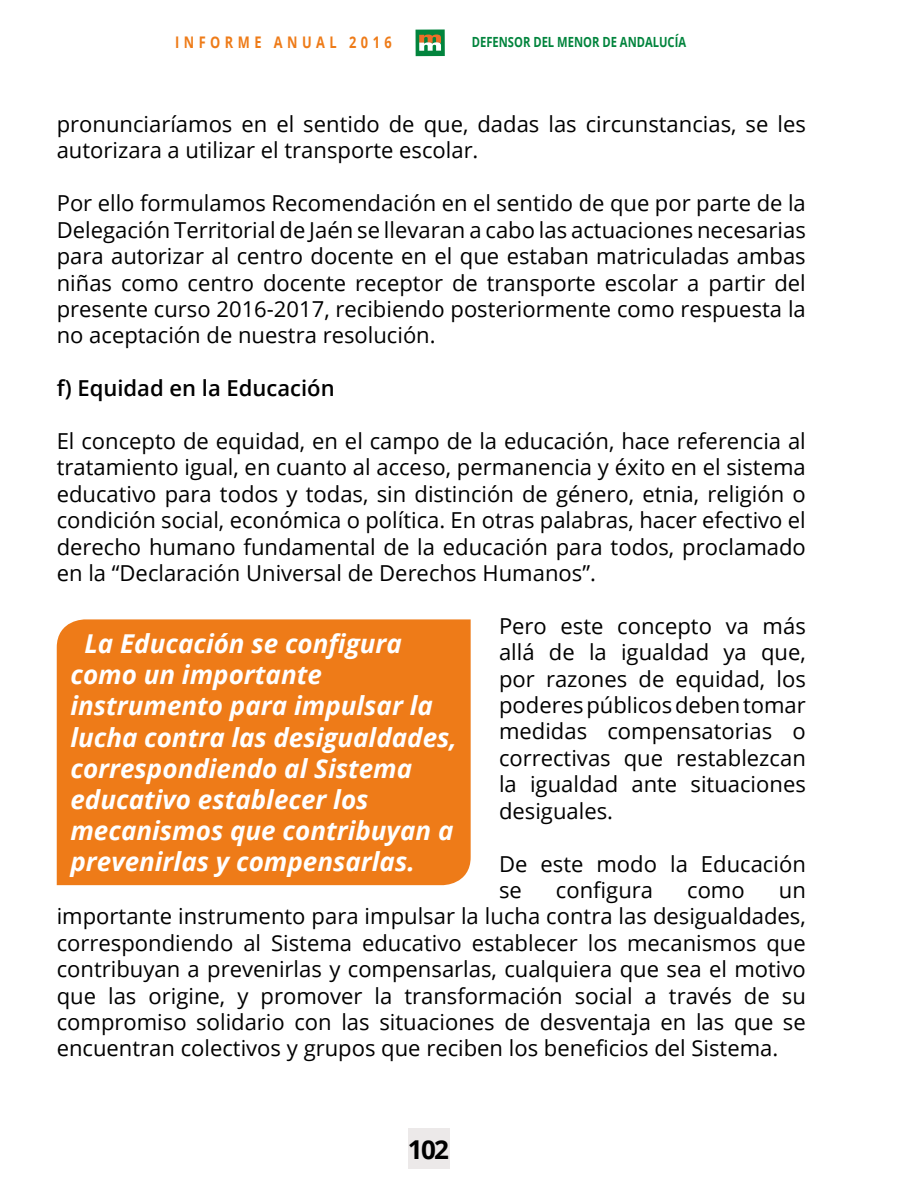
<style>
.page{position:relative;width:908px;height:1191px;background:#fff}
.page>*{position:absolute;margin:0;border:0;box-sizing:border-box;transform-origin:0 0}
.t1{font:italic 700 26px/31.2px "Open Sans";color:#fff}
.t2{font:700 26px "Open Sans";color:#000}
.t3{font:22px/26.4px "Open Sans";color:#000;text-align:justify}
.t4{font:600 22px "Open Sans";color:#000}
.t5{font:700 16px "Open Sans";letter-spacing:.35em;color:#ee7b18;scale:.8 1}
.t6{font:700 14px "Open Sans";color:#02843d;scale:.8 1}
</style>
<div class="page">
<div style="left:408px;top:1128px;width:41px;height:41px;background:#ece9e9"></div>
<div style="left:415px;top:29px;width:29px;height:27px;background:#02843d"></div>
<svg style="left:419px;top:35px;width:22px;height:16px"></svg>
<div style="left:56px;top:619px;width:415px;height:267px;background:#ee7b18"></div>
<p class="t5" style="left:175px;top:31px;width:272px">INFORME ANUAL 2016</p>
<p class="t6" style="left:471px;top:32px;width:269px">DEFENSOR DEL MENOR DE ANDALUCÍA</p>
<p class="t3" style="left:57px;top:110px;width:750px">pronunciaríamos en el sentido de que, dadas las circunstancias, se les autorizara a utilizar el transporte escolar.</p>
<p class="t3" style="left:57px;top:189px;width:750px">Por ello formulamos Recomendación en el sentido de que por parte de la Delegación Territorial de Jaén se llevaran a cabo las actuaciones necesarias para autorizar al centro docente en el que estaban matriculadas ambas niñas como centro docente receptor de transporte escolar a partir del presente curso 2016-2017, recibiendo posteriormente como respuesta la no aceptación de nuestra resolución.</p>
<p class="t4" style="left:57px;top:373px;width:279px">f) Equidad en la Educación</p>
<p class="t3" style="left:57px;top:427px;width:750px">El concepto de equidad, en el campo de la educación, hace referencia al tratamiento igual, en cuanto al acceso, permanencia y éxito en el sistema educativo para todos y todas, sin distinción de género, etnia, religión o condición social, económica o política. En otras palabras, hacer efectivo el derecho humano fundamental de la educación para todos, proclamado en la “Declaración Universal de Derechos Humanos”.</p>
<p class="t3" style="left:499px;top:612px;width:308px">Pero este concepto va más allá de la igualdad ya que, por razones de equidad, los poderes públicos deben tomar medidas compensatorias o correctivas que restablezcan la igualdad ante situaciones desiguales.</p>
<p class="t3" style="left:499px;top:849px;width:308px">De este modo la Educación se</p>
<p class="t1" style="left:70px;top:627px;width:387px;text-indent:14px">La Educación se configura como un importante instrumento para impulsar la lucha contra las desigualdades, correspondiendo al Sistema educativo establecer los mecanismos que contribuyan a prevenirlas y compensarlas.</p>
<p class="t3" style="left:555px;top:876px;width:99px">configura</p>
<p class="t3" style="left:686px;top:876px;width:59px">como</p>
<p class="t3" style="left:57px;top:876px;width:750px;text-indent:721px">un importante instrumento para impulsar la lucha contra las desigualdades, correspondiendo al Sistema educativo establecer los mecanismos que contribuyan a prevenirlas y compensarlas, cualquiera que sea el motivo que las origine, y promover la transformación social a través de su compromiso solidario con las situaciones de desventaja en las que se encuentran colectivos y grupos que reciben los beneficios del Sistema.</p>
<p class="t2" style="left:408px;top:1131px;width:43px">102</p>
</div>
